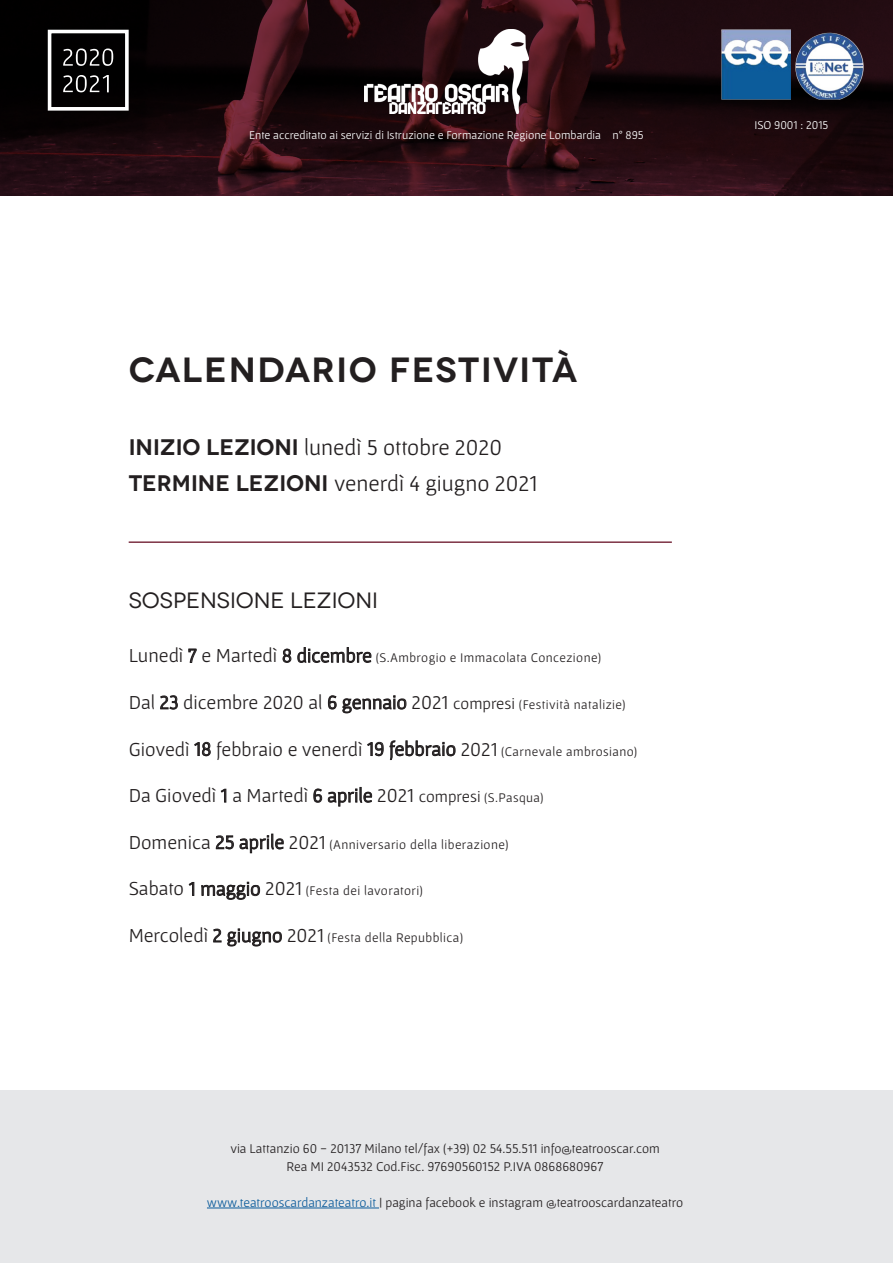
<style>
.page{position:relative;width:893px;height:1263px;background:#fff}
.page>*{position:absolute;margin:0;border:0;box-sizing:border-box;transform-origin:0 0}
.t1{font:600 34.95px "Novecentowide";letter-spacing:.045em;color:#231f20}
.t2{font:22.95px/36.3px "Gafata";color:#231f20}
.t3{font:22.2px "Novecentowide";color:#231f20}
.t4{font:19.95px "Gafata";color:#231f20}
.t5{font:13.5px/18px "Gafata";color:#231f20;text-align:center}
.t6{font:13.35px "Gafata";letter-spacing:.03em;color:#231f20}
.t7{font:12px "Gafata";color:#fff}
.s1{font-family:"Novecentowide";font-weight:600;font-size:22.5px}
.s2{font-size:19.95px}
.s3{font-size:16.65px}
.s4{font-size:13.35px}
.s5{color:#0c5c9c}
</style>
<div class="page">
<img style="left:0;top:0;width:893px;height:196px">
<svg style="left:63px;top:49px;width:50px;height:17px"></svg>
<div style="left:48px;top:30px;width:81px;height:81px;border:4px solid #fff"></div>
<div style="left:0;top:1091px;width:893px;height:172px;background:#e6e7e9"></div>
<svg style="left:188px;top:648px;width:9px;height:15px"></svg>
<svg style="left:282px;top:647px;width:90px;height:16px"></svg>
<svg style="left:160px;top:695px;width:18px;height:15px"></svg>
<svg style="left:328px;top:695px;width:79px;height:19px"></svg>
<svg style="left:194px;top:741px;width:17px;height:15px"></svg>
<svg style="left:367px;top:740px;width:89px;height:20px"></svg>
<svg style="left:220px;top:788px;width:7px;height:15px"></svg>
<svg style="left:313px;top:786px;width:59px;height:21px"></svg>
<svg style="left:216px;top:833px;width:68px;height:21px"></svg>
<svg style="left:188px;top:882px;width:7px;height:14px"></svg>
<svg style="left:201px;top:881px;width:60px;height:19px"></svg>
<svg style="left:213px;top:928px;width:69px;height:19px"></svg>
<hr style="left:743px;top:526px;width:51px;height:1px;background:#231f20">
<hr style="left:743px;top:643px;width:51px;height:1px;background:#231f20">
<hr style="left:743px;top:667px;width:51px;height:1px;background:#231f20">
<img style="left:709px;top:30px;width:164px;height:81px">
<hr style="left:207px;top:1207px;width:172px;height:1px;background:#0c5c9c">
<img style="left:364px;top:30px;width:164px;height:84px">
<svg style="left:63px;top:75px;width:46px;height:17px"></svg>
<hr style="left:129px;top:541px;width:543px;height:2px;background:#7d3244">
<p class="t7" style="left:249px;top:128px;width:396px">Ente accreditato ai servizi di Istruzione e Formazione Regione Lombardia ‐ n° 895</p>
<p class="t7" style="left:754px;top:118px;width:76px">ISO 9001 : 2015</p>
<h1 class="t1" style="left:129px;top:348px;width:450px">CALENDARIO FESTIVITà</h1>
<h2 class="t2" style="left:129px;top:429px;width:410px"><span class="s1">INIZIO LEZIONI</span> lunedì 5 ottobre 2020<br><span class="s1">TERMINE LEZIONI</span> venerdì 4 giugno 2021</h2>
<h3 class="t3" style="left:129px;top:588px;width:251px">SOSPENSIONE LEZIONI</h3>
<p class="t6" style="left:129px;top:650px;width:474px"><span class="s2">Lunedì 7 e Martedì 8 dicembre</span> (S.Ambrogio e Immacolata Concezione)</p>
<h3 class="t4" style="left:129px;top:690px;width:498px">Dal 23 dicembre 2020 al 6 gennaio 2021 <span class="s3">compresi</span> <span class="s4">(Festività natalizie)</span></h3>
<h3 class="t4" style="left:129px;top:737px;width:510px">Giovedì 18 febbraio e venerdì 19 febbraio 2021 <span class="s4">(Carnevale ambrosiano)</span></h3>
<h3 class="t4" style="left:129px;top:784px;width:416px">Da Giovedì 1 a Martedì 6 aprile 2021 <span class="s3">compresi</span> <span class="s4">(S.Pasqua)</span></h3>
<p class="t6" style="left:129px;top:836px;width:381px"><span class="s2">Domenica 25 aprile 2021</span> (Anniversario della liberazione)</p>
<p class="t6" style="left:129px;top:883px;width:296px"><span class="s2">Sabato 1 maggio 2021</span> (Festa dei lavoratori)</p>
<p class="t6" style="left:129px;top:930px;width:336px"><span class="s2">Mercoledì 2 giugno 2021</span> (Festa della Repubblica)</p>
<p class="t5" style="left:230px;top:1139px;width:431px">via Lattanzio 60 - 20137 Milano tel/fax (+39) 02 54.55.511 info@teatrooscar.com<br>Rea MI 2043532 Cod.Fisc. 97690560152 P.IVA 0868680967</p>
<p class="t5" style="left:207px;top:1193px;width:478px"><span class="s5">www.teatrooscardanzateatro.it</span> | pagina facebook e instagram @teatrooscardanzateatro</p>
</div>
